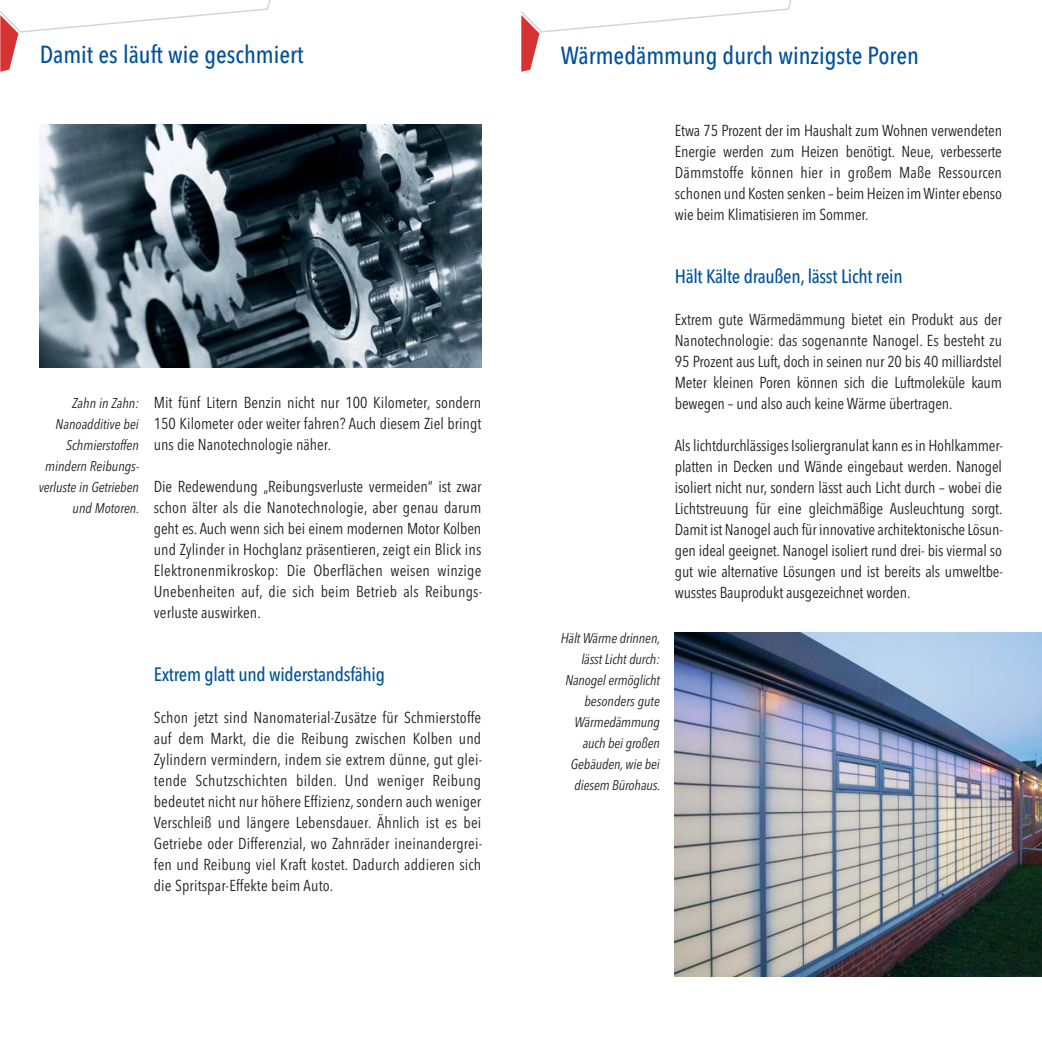
<style>
.page{position:relative;width:1042px;height:1042px;background:#fff}
.page>*{position:absolute;margin:0;border:0;box-sizing:border-box;transform-origin:0 0}
.t1{font:500 condensed 24.5px "Avenir Next LT";color:#00529b}
.t2{font:500 condensed 19.25px "Avenir Next LT";letter-spacing:-.015em;color:#00529b}
.t3{font:condensed 15.75px/21px "Avenir Next LT";letter-spacing:-.01em;color:#231f20;text-align:justify}
.t4{font:italic condensed 14px/21px "Avenir Next LT";letter-spacing:-.01em;color:#231f20;text-align:right}
</style>
<div class="page">
<svg style="left:0;top:0;width:271px;height:72px"></svg>
<img style="left:40px;top:124px;width:441px;height:243px">
<svg style="left:521px;top:0;width:271px;height:72px"></svg>
<img style="left:675px;top:632px;width:367px;height:344px">
<h1 class="t1" style="left:40px;top:44px;width:265px">Damit es läuft wie geschmiert</h1>
<p class="t4" style="left:39px;top:394px;width:102px">Zahn in Zahn:<br>Nanoadditive bei<br>Schmierstoffen mindern Reibungs&shy;verluste in Getrieben und Motoren.</p>
<p class="t3" style="left:154px;top:393px;width:329px">Mit fünf Litern Benzin nicht nur 100 Kilometer, sondern 150 Kilometer oder weiter fahren? Auch diesem Ziel bringt uns die Nanotechnologie näher.</p>
<p class="t3" style="left:154px;top:477px;width:330px">Die Redewendung „Reibungsverluste vermeiden“ ist zwar schon älter als die Nanotechnologie, aber genau darum geht es. Auch wenn sich bei einem modernen Motor Kolben und Zylinder in Hochglanz präsentieren, zeigt ein Blick ins Elektronenmikroskop: Die Oberflächen weisen winzige Unebenheiten auf, die sich beim Betrieb als Reibungs&shy;verluste auswirken.</p>
<p class="t2" style="left:154px;top:666px;width:233px">Extrem glatt und widerstandsfähig</p>
<p class="t3" style="left:154px;top:708px;width:330px">Schon jetzt sind Nanomaterial-Zu sätze für Schmierstoffe auf dem Markt, die die Reibung zwischen Kolben und Zylindern vermindern, indem sie extrem dünne, gut glei&shy;tende Schutzschichten bilden. Und weniger Reibung bedeutet nicht nur höhere Effizienz, sondern auch weniger Verschleiß und längere Lebensdauer. Ähnlich ist es bei Getriebe oder Differenzial, wo Zahnräder ineinandergrei&shy;fen und Reibung viel Kraft kostet. Dadurch addieren sich die Spritspar-Effekte beim Auto.</p>
<h1 class="t1" style="left:561px;top:45px;width:360px">Wärmedämmung durch winzigste Poren</h1>
<p class="t3" style="left:675px;top:121px;width:329px">Etwa 75 Prozent der im Haushalt zum Wohnen verwendeten Energie werden zum Heizen benötigt. Neue, verbesserte Dämmstoffe können hier in großem Maße Ressourcen schonen und Kosten senken – beim Heizen im Winter ebenso wie beim Klimatisieren im Sommer.</p>
<p class="t4" style="left:561px;top:629px;width:101px">Hält Wärme drinnen, lässt Licht durch:<br>Nanogel ermöglicht besonders gute<br>Wärmedämmung auch bei großen<br>Gebäuden, wie bei diesem Bürohaus.</p>
<p class="t2" style="left:675px;top:268px;width:229px">Hält Kälte draußen, lässt Licht rein</p>
<p class="t3" style="left:675px;top:310px;width:329px">Extrem gute Wärmedämmung bietet ein Produkt aus der Nanotechnologie: das sogenannte Nanogel. Es besteht zu 95 Prozent aus Luft, doch in seinen nur 20 bis 40 milliardstel Meter kleinen Poren können sich die Luftmoleküle kaum bewegen – und also auch keine Wärme übertragen.</p>
<p class="t3" style="left:675px;top:436px;width:330px">Als lichtdurchlässiges Isoliergranulat kann es in Hohlkammer&shy;platten in Decken und Wände eingebaut werden. Nanogel isoliert nicht nur, sondern lässt auch Licht durch – wobei die Lichtstreuung für eine gleichmäßige Ausleuchtung sorgt.<br>Damit ist Nanogel auch für innovative architektonische Lösun&shy;gen ideal geeignet. Nanogel isoliert rund drei- bis viermal so gut wie alternative Lösungen und ist bereits als umweltbe&shy;wusstes Bauprodukt ausgezeichnet worden.</p>
</div>
